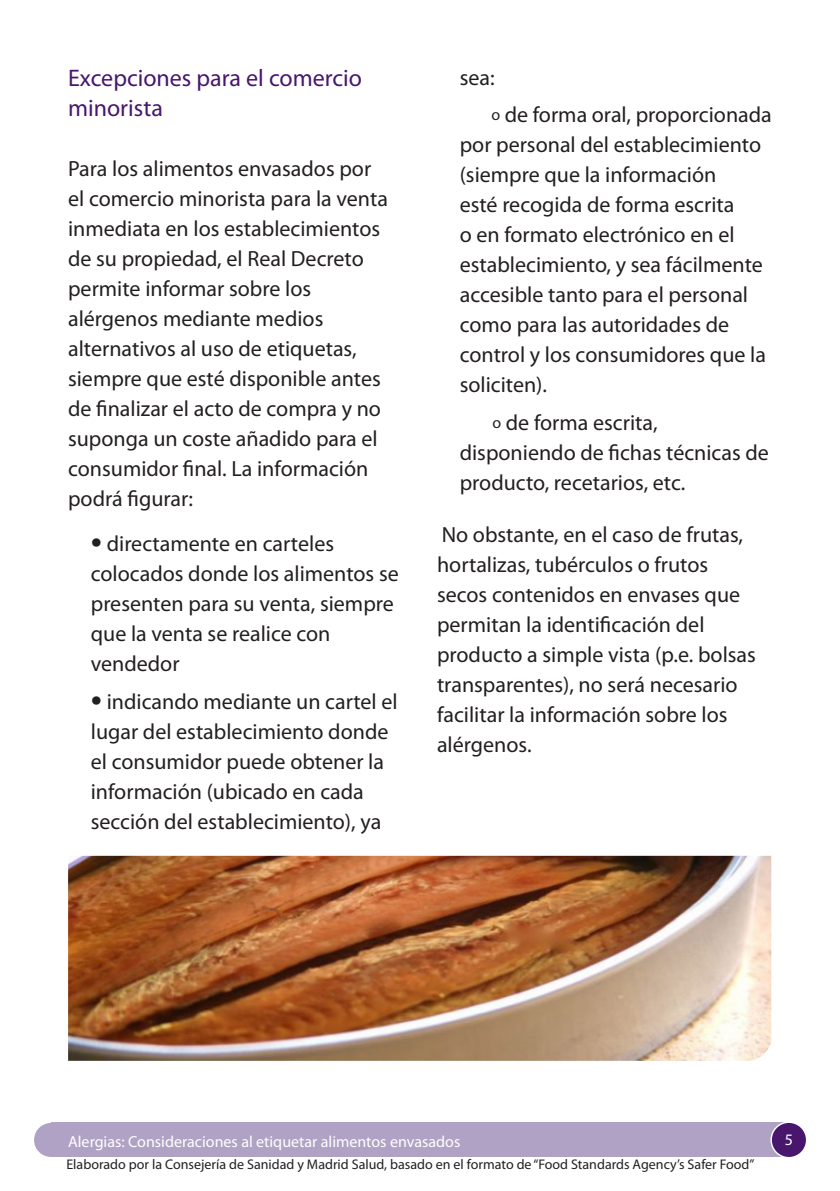
<style>
.page{position:relative;width:840px;height:1191px;background:#fff}
.page>*{position:absolute;margin:0;border:0;box-sizing:border-box;transform-origin:0 0}
._02_-_A_head{font:24px/30px "Myriad Pro";color:#48166d}
._01_-_Bullet_text-3{font:22px/30px "Myriad Pro";color:#231f20}
._02_-_A_head-2{font:22px/30px "Myriad Pro";color:#231f20}
._08_-_Running_foot{font:16px "Myriad Pro";color:#fff}
._09_-_Folio{font:16px "Myriad Pro";color:#fff}
._08_-_Running_foot-2{font:14px "Myriad Pro";color:#231f20}
.s1{font-size:40px}
.s2{font-size:16px}
</style>
<div class="page">
<div style="left:51px;top:1123px;width:737px;height:34px;background:#b0a2c4"></div>
<div style="left:770px;top:1122px;width:36px;height:35px;background:#48166d;border-radius:50%"></div>
<div style="left:770px;top:1121px;width:36px;height:37px;border:1px solid #fff;border-radius:50%"></div>
<div style="left:34px;top:1123px;width:34px;height:34px;background:#b0a2c4;border-radius:50%"></div>
<img style="left:68px;top:855px;width:702px;height:205px">
<p class="_02_-_A_head" style="left:68px;top:63px;width:295px">Excepciones para el comercio minorista</p>
<p class="_02_-_A_head-2" style="left:68px;top:153px;width:321px">Para los alimentos envasados por el comercio minorista para la venta inmediata en los establecimientos de su propiedad, el Real Decreto permite informar sobre los alérgenos mediante medios alternativos al uso de etiquetas, siempre que esté disponible antes de finalizar el acto de compra y no suponga un coste añadido para el consumidor final. La información podrá figurar:</p>
<p class="_01_-_Bullet_text-3" style="left:91px;top:528px;width:309px"><span class="s1">•</span> directamente en carteles colocados donde los alimentos se presenten para su venta, siempre que la venta se realice con vendedor</p>
<p class="_01_-_Bullet_text-3" style="left:91px;top:686px;width:308px"><span class="s1">•</span> indicando mediante un cartel el lugar del establecimiento donde el consumidor puede obtener la información (ubicado en cada sección del establecimiento), ya</p>
<p class="_01_-_Bullet_text-3" style="left:459px;top:62px;width:36px">sea:</p>
<p class="_01_-_Bullet_text-3" style="left:459px;top:99px;width:313px;text-indent:32px"><span class="s2">o</span> de forma oral, proporcionada por personal del establecimiento (siempre que la información<br>esté recogida de forma escrita<br>o en formato electrónico en el establecimiento, y sea fácilmente accesible tanto para el personal como para las autoridades de control y los consumidores que la soliciten).</p>
<p class="_01_-_Bullet_text-3" style="left:459px;top:407px;width:310px;text-indent:33px"><span class="s2">o</span> de forma escrita, disponiendo de fichas técnicas de producto, recetarios, etc.</p>
<p class="_02_-_A_head-2" style="left:437px;top:519px;width:320px">No obstante, en el caso de frutas, hortalizas, tubérculos o frutos secos contenidos en envases que permitan la identificación del producto a simple vista (p.e. bolsas transparentes), no será necesario facilitar la información sobre los alérgenos.</p>
<p class="_08_-_Running_foot" style="left:68px;top:1131px;width:393px">Alergias: Consideraciones al etiquetar alimentos envasados</p>
<p class="_09_-_Folio" style="left:784px;top:1130px;width:10px">5</p>
<p class="_08_-_Running_foot-2" style="left:66px;top:1155px;width:689px">Elaborado por la Consejería de Sanidad y Madrid Salud, basado en el formato de “Food Standards Agency’s Safer Food”</p>
</div>
